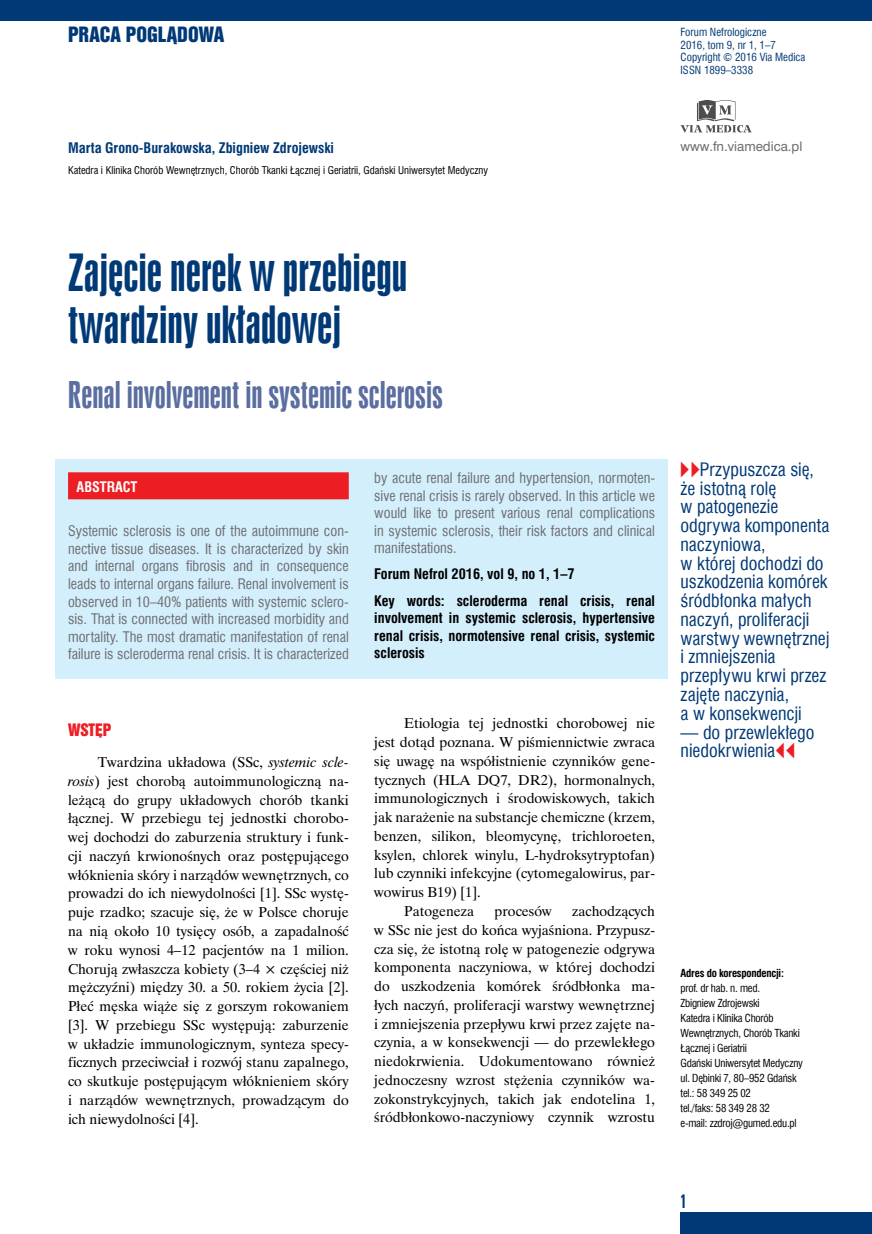
<style>
.page{position:relative;width:872px;height:1234px;background:#fff}
.page>*{position:absolute;margin:0;border:0;box-sizing:border-box;transform-origin:0 0}
.t1{font:48px/52.5px "Swis 924 EU";color:#003976}
.t2{font:34.5px "Swis 924 EU";color:#5a6ea0}
.t3{font:19.35px "Swis 921 EU";color:#003976}
.t4{font:18px/18.8px "Swis 721 Cn EU";color:#003976}
.t5{font:18px "Swis 924 EU";color:#003976}
.t6{font:15.75px "Swis 921 EU";color:#ed1d24}
.t7{font:14.25px/18.8px "Time Ibis EE";color:#000;text-align:justify}
.t8{font:14.25px/17.5px "Swis 721 Cn EU";color:#6d6e71;text-align:justify}
.t9{font:700 14.25px/17.5px "Swis 721 Cn EU";color:#000}
.t10{font:700 14.25px "Swis 721 Cn EU";color:#003976}
.t11{font:700 14.25px "Swis 721 Cn EU";color:#fff}
.t12{font:12.3px "Swis 721 PL";color:#6d6e71}
.t13{font:10.95px/12.6px "Swis 721 Cn EU";color:#003976}
.t14{font:10.8px/15px "Swis 721 Cn EU";letter-spacing:-.02em;color:#000}
.t15{font:700 10.8px "Swis 721 Cn EU";letter-spacing:-.02em;color:#000}
.t16{font:10.5px "Swis 721 Cn EU";color:#000}
.s1{font-style:italic}
.s2{font-family:"Newspaper Pi";color:#ed1d24}
</style>
<div class="page">
<div style="left:680px;top:1212px;width:192px;height:21px;background:#003976"></div>
<div style="left:0;top:0;width:872px;height:21px;background:#003976"></div>
<svg style="left:680px;top:100px;width:71px;height:33px"></svg>
<div style="left:55px;top:459px;width:613px;height:219px;background:#d4effc"></div>
<div style="left:68px;top:472px;width:281px;height:27px;background:#ed1d24"></div>
<h3 class="t3" style="left:68px;top:22px;width:158px">PRACA POGLĄDOWA</h3>
<p class="t10" style="left:68px;top:140px;width:267px">Marta Grono-Burakowska, Zbigniew Zdrojewski</p>
<p class="t16" style="left:68px;top:164px;width:422px">Katedra i Klinika Chorób Wewnętrznych, Chorób Tkanki Łącznej i Geriatrii, Gdański Uniwersytet Medyczny</p>
<p class="t13" style="left:680px;top:26px;width:126px">Forum Nefrologiczne<br>2016, tom 9, nr 1, 1–7<br>Copyright © 2016 Via Medica<br>ISSN 1899–3338</p>
<p class="t12" style="left:680px;top:138px;width:123px">www.fn.viamedica.pl</p>
<h1 class="t1" style="left:68px;top:246px;width:341px">Zajęcie nerek w przebiegu twardziny układowej</h1>
<h2 class="t2" style="left:68px;top:374px;width:376px">Renal involvement in systemic sclerosis</h2>
<p class="t11" style="left:77px;top:478px;width:62px">ABSTRACT</p>
<p class="t8" style="left:68px;top:522px;width:282px">Systemic sclerosis is one of the autoimmune con&shy;nective tissue diseases. It is characterized by skin and internal organs fibrosis and in consequence leads to internal organs failure. Renal involvement is observed in 10–40% patients with systemic sclero&shy;sis. That is connected with increased morbidity and mortality. The most dramatic manifestation of renal failure is scleroderma renal crisis. It is characterized</p>
<p class="t6" style="left:68px;top:719px;width:45px">WSTĘP</p>
<p class="t7" style="left:68px;top:752px;width:282px;text-indent:30px">Twardzina układowa (SSc, <span class="s1">systemic scle&shy;rosis</span>) jest chorobą autoimmunologiczną na&shy;leżącą do grupy układowych chorób tkanki łącznej. W przebiegu tej jednostki chorobo&shy;wej dochodzi do zaburzenia struktury i funk&shy;cji naczyń krwionośnych oraz postępującego włóknienia skóry i narządów wewnętrznych, co prowadzi do ich niewydolności [1]. SSc wystę&shy;puje rzadko; szacuje się, że w Polsce choruje na nią około 10 tysięcy osób, a zapadalność w roku wynosi 4–12 pacjentów na 1 milion.<br>Chorują zwłaszcza kobiety (3–4 × częściej niż mężczyźni) między 30. a 50. rokiem życia [2].<br>Płeć męska wiąże się z gorszym rokowaniem [3]. W przebiegu SSc występują: zaburzenie w układzie immunologicznym, synteza specy&shy;ficznych przeciwciał i rozwój stanu zapalnego, co skutkuje postępującym włóknieniem skóry i narządów wewnętrznych, prowadzącym do ich niewydolności [4].</p>
<p class="t8" style="left:374px;top:469px;width:282px">by acute renal failure and hypertension, normoten&shy;sive renal crisis is rarely observed. In this article we would like to present various renal complications in systemic sclerosis, their risk factors and clinical manifestations.</p>
<p class="t9" style="left:374px;top:561px;width:282px;line-height:26.1px">Forum Nefrol 2016, vol 9, no 1, 1–7<br>Key words: scleroderma renal crisis, renal</p>
<p class="t9" style="left:374px;top:609px;width:282px;text-align:justify">involvement in systemic sclerosis, hypertensive renal crisis, normotensive renal crisis, systemic sclerosis</p>
<p class="t7" style="left:404px;top:713px;width:252px">Etiologia tej jednostki chorobowej nie</p>
<p class="t7" style="left:374px;top:732px;width:282px">jest dotąd poznana. W piśmiennictwie zwraca</p>
<p class="t7" style="left:374px;top:751px;width:282px">się uwagę na współistnienie czynników gene-</p>
<p class="t7" style="left:374px;top:770px;width:282px">tycznych (HLA DQ7, DR2), hormonalnych,</p>
<p class="t7" style="left:374px;top:788px;width:282px">immunologicznych i środowiskowych, takich</p>
<p class="t7" style="left:374px;top:807px;width:282px">jak narażenie na substancje chemiczne (krzem,</p>
<p class="t7" style="left:374px;top:826px;width:282px">benzen, silikon, bleomycynę, trichloroeten,</p>
<p class="t7" style="left:374px;top:845px;width:282px">ksylen, chlorek winylu, L-hydroksytryptofan)</p>
<p class="t7" style="left:374px;top:863px;width:282px">lub czynniki infekcyjne (cytomegalowirus, par-</p>
<p class="t7" style="left:374px;top:882px;width:108px">wowirus B19) [1].</p>
<p class="t7" style="left:404px;top:901px;width:72px">Patogeneza</p>
<p class="t7" style="left:494px;top:901px;width:59px">procesów</p>
<p class="t7" style="left:374px;top:901px;width:282px;text-indent:198px">zachodzących w SSc nie jest do końca wyjaśniona. Przypusz&shy;cza się, że istotną rolę w patogenezie odgrywa komponenta naczyniowa, w której dochodzi do uszkodzenia komórek śródbłonka ma&shy;łych naczyń, proliferacji warstwy wewnętrznej i zmniejszenia przepływu krwi przez zajęte na&shy;czynia, a w konsekwencji — do przewlekłego niedokrwienia. Udokumentowano również jednoczesny wzrost stężenia czynników wa&shy;zokonstrykcyjnych, takich jak endotelina 1, śródbłonkowo-naczyniowy czynnik wzrostu</p>
<p class="t4" style="left:680px;top:459px;width:150px"><span class="s2">VV</span>Przypuszcza się, że istotną rolę<br>w patogenezie odgrywa komponenta naczyniowa,<br>w której dochodzi do uszkodzenia komórek śródbłonka małych naczyń, proliferacji warstwy wewnętrznej i zmniejszenia przepływu krwi przez zajęte naczynia,<br>a w konsekwencji</p>
<p class="t4" style="left:680px;top:722px;width:135px">— do przewlekłego niedokrwienia<span class="s2">CC</span></p>
<p class="t15" style="left:680px;top:966px;width:105px">Adres do korespondencji:</p>
<p class="t14" style="left:680px;top:980px;width:124px">prof. dr hab. n. med.<br>Zbigniew Zdrojewski<br>Katedra i Klinika Chorób<br>Wewnętrznych, Chorób Tkanki<br>Łącznej i Geriatrii<br>Gdański Uniwersytet Medyczny ul. Dębinki 7, 80–952 Gdańsk tel.: 58 349 25 02<br>tel./faks: 58 349 28 32<br>e-mail: zzdroj@gumed.edu.pl</p>
<p class="t5" style="left:680px;top:1190px;width:8px">1</p>
</div>
